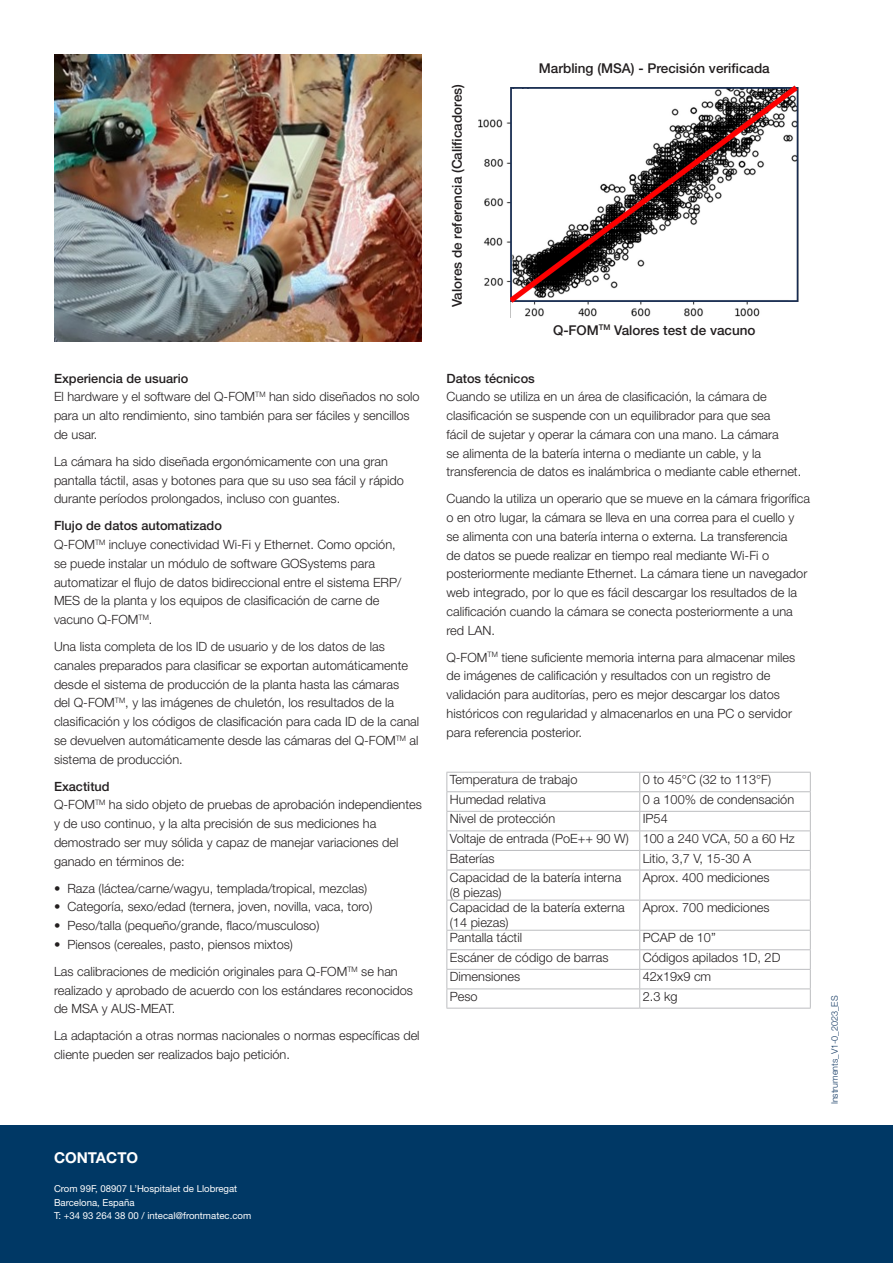
<style>
.page{position:relative;width:893px;height:1263px;background:#fff}
.page>*{position:absolute;margin:0;border:0;box-sizing:border-box;transform-origin:0 0}
.t1{font:700 15px "Helvetica Neue LT Std";color:#fff}
.t2{font:500 13.5px "Helvetica Neue LT Std";color:#231f20}
.t3{font:300 12.75px/18.8px "Helvetica Neue LT Std";color:#231f20}
.t4{font:500 12.75px "Helvetica Neue LT Std";color:#231f20}
.Brød_neg{font:9.6px "Helvetica Neue LT Std";color:#fff}
.t5{font:300 9px "Helvetica Neue LT Std";color:#133963}
</style>
<div class="page">
<div style="left:0;top:1126px;width:893px;height:137px;background:#003865"></div>
<hr style="left:446px;top:772px;width:194px;height:1px;background:#bcbdc0">
<hr style="left:640px;top:772px;width:171px;height:1px;background:#bcbdc0">
<hr style="left:446px;top:791px;width:194px;height:1px;background:#bcbdc0">
<hr style="left:640px;top:791px;width:171px;height:1px;background:#bcbdc0">
<hr style="left:446px;top:811px;width:194px;height:1px;background:#bcbdc0">
<hr style="left:640px;top:811px;width:171px;height:1px;background:#bcbdc0">
<hr style="left:446px;top:830px;width:194px;height:1px;background:#bcbdc0">
<hr style="left:640px;top:830px;width:171px;height:1px;background:#bcbdc0">
<hr style="left:446px;top:850px;width:194px;height:1px;background:#bcbdc0">
<svg style="left:446px;top:772px;width:1px;height:98px"></svg>
<hr style="left:640px;top:850px;width:171px;height:1px;background:#bcbdc0">
<svg style="left:639px;top:772px;width:1px;height:98px"></svg>
<svg style="left:810px;top:772px;width:1px;height:98px"></svg>
<hr style="left:446px;top:870px;width:194px;height:1px;background:#bcbdc0">
<hr style="left:446px;top:870px;width:1px;height:30px;background:#bcbdc0">
<hr style="left:640px;top:870px;width:171px;height:1px;background:#bcbdc0">
<hr style="left:639px;top:870px;width:1px;height:30px;background:#bcbdc0">
<hr style="left:810px;top:870px;width:1px;height:30px;background:#bcbdc0">
<hr style="left:446px;top:900px;width:194px;height:1px;background:#bcbdc0">
<hr style="left:446px;top:900px;width:1px;height:30px;background:#bcbdc0">
<hr style="left:640px;top:900px;width:171px;height:1px;background:#bcbdc0">
<hr style="left:639px;top:900px;width:1px;height:30px;background:#bcbdc0">
<hr style="left:810px;top:900px;width:1px;height:30px;background:#bcbdc0">
<hr style="left:446px;top:930px;width:194px;height:1px;background:#bcbdc0">
<hr style="left:640px;top:930px;width:171px;height:1px;background:#bcbdc0">
<hr style="left:446px;top:949px;width:194px;height:1px;background:#bcbdc0">
<hr style="left:640px;top:949px;width:171px;height:1px;background:#bcbdc0">
<hr style="left:446px;top:969px;width:194px;height:1px;background:#bcbdc0">
<hr style="left:640px;top:969px;width:171px;height:1px;background:#bcbdc0">
<hr style="left:446px;top:988px;width:194px;height:1px;background:#bcbdc0">
<svg style="left:446px;top:930px;width:1px;height:78px"></svg>
<hr style="left:640px;top:988px;width:171px;height:1px;background:#bcbdc0">
<svg style="left:639px;top:930px;width:1px;height:78px"></svg>
<svg style="left:810px;top:930px;width:1px;height:78px"></svg>
<hr style="left:446px;top:1008px;width:194px;height:1px;background:#bcbdc0">
<hr style="left:640px;top:1008px;width:171px;height:1px;background:#bcbdc0">
<img style="left:54px;top:54px;width:368px;height:287px">
<img style="left:478px;top:85px;width:320px;height:233px">
<div style="left:477px;top:293px;width:33px;height:36px;background:#fff"></div>
<div style="left:478px;top:75px;width:32px;height:37px;background:#fff"></div>
<div style="left:512px;top:89px;width:32px;height:37px;background:#fff"></div>
<div style="left:774px;top:302px;width:32px;height:36px;background:#fff"></div>
<p class="t4" style="left:54px;top:370px;width:136px">Experiencia de usuario</p>
<p class="t3" style="left:54px;top:387px;width:367px">El hardware y el software del Q-FOM<sup>TM</sup> han sido diseñados no solo para un alto rendimiento, sino también para ser fáciles y sencillos de usar.</p>
<p class="t3" style="left:54px;top:452px;width:352px">La cámara ha sido diseñada ergonómicamente con una gran pantalla táctil, asas y botones para que su uso sea fácil y rápido durante períodos prolongados, incluso con guantes.</p>
<p class="t4" style="left:54px;top:518px;width:169px">Flujo de datos automatizado</p>
<p class="t3" style="left:54px;top:535px;width:349px">Q-FOM<sup>TM</sup> incluye conectividad Wi-Fi y Ethernet. Como opción, se puede instalar un módulo de software GOSystems para automatizar el flujo de datos bidireccional entre el sistema ERP/ MES de la planta y los equipos de clasificación de carne de vacuno Q-FOM<sup>TM</sup>.</p>
<p class="t3" style="left:54px;top:637px;width:367px">Una lista completa de los ID de usuario y de los datos de las canales preparados para clasificar se exportan automáticamente desde el sistema de producción de la planta hasta las cámaras<br>del Q-FOM<sup>TM</sup>, y las imágenes de chuletón, los resultados de la clasificación y los códigos de clasificación para cada ID de la canal se devuelven automáticamente desde las cámaras del Q-FOM<sup>TM</sup> al sistema de producción.</p>
<p class="t4" style="left:54px;top:778px;width:57px">Exactitud</p>
<p class="t3" style="left:54px;top:795px;width:369px">Q-FOM<sup>TM</sup> ha sido objeto de pruebas de aprobación independientes y de uso continuo, y la alta precisión de sus mediciones ha demostrado ser muy sólida y capaz de manejar variaciones del ganado en términos de:</p>
<p class="t3" style="left:54px;top:878px;width:315px">• Raza (láctea/carne/wagyu, templada/tropical, mezclas)</p>
<p class="t3" style="left:54px;top:897px;width:320px">• Categoría, sexo/edad (ternera, joven, novilla, vaca, toro)</p>
<p class="t3" style="left:54px;top:916px;width:267px">• Peso/talla (pequeño/grande, flaco/musculoso)</p>
<p class="t3" style="left:54px;top:935px;width:240px">• Piensos (cereales, pasto, piensos mixtos)</p>
<p class="t3" style="left:54px;top:962px;width:361px">Las calibraciones de medición originales para Q-FOM<sup>TM</sup> se han realizado y aprobado de acuerdo con los estándares reconocidos de MSA y AUS-MEAT.</p>
<p class="t3" style="left:54px;top:1026px;width:367px">La adaptación a otras normas nacionales o normas específicas del cliente pueden ser realizados bajo petición.</p>
<p class="t1" style="left:54px;top:1148px;width:86px">CONTACTO</p>
<p class="Brød_neg" style="left:54px;top:1183px;width:185px">Crom 99F, 08907 L’Hospitalet de Llobregat</p>
<p class="Brød_neg" style="left:54px;top:1196px;width:82px">Barcelona, España</p>
<p class="Brød_neg" style="left:54px;top:1210px;width:199px">T: +34 93 264 38 00 / intecal@frontmatec.com</p>
<p class="t2" style="left:449px;top:307px;width:225px;rotate:-90deg">Valores de referencia (Calificadores)</p>
<p class="t2" style="left:539px;top:61px;width:232px">Marbling (MSA) - Precisión verificada</p>
<p class="t2" style="left:553px;top:322px;width:204px">Q-FOM<sup>TM</sup> Valores test de vacuno</p>
<p class="t4" style="left:446px;top:370px;width:90px">Datos técnicos</p>
<p class="t3" style="left:446px;top:387px;width:356px">Cuando se utiliza en un área de clasificación, la cámara de clasificación se suspende con un equilibrador para que sea<br>fácil de sujetar y operar la cámara con una mano. La cámara<br>se alimenta de la batería interna o mediante un cable, y la transferencia de datos es inalámbrica o mediante cable ethernet.</p>
<p class="t3" style="left:446px;top:489px;width:365px">Cuando la utiliza un operario que se mueve en la cámara frigorífica o en otro lugar, la cámara se lleva en una correa para el cuello y se alimenta con una batería interna o externa. La transferencia<br>de datos se puede realizar en tiempo real mediante Wi-Fi o posteriormente mediante Ethernet. La cámara tiene un navegador web integrado, por lo que es fácil descargar los resultados de la calificación cuando la cámara se conecta posteriormente a una red LAN.</p>
<p class="t3" style="left:446px;top:647px;width:350px">Q-FOM<sup>TM</sup> tiene suficiente memoria interna para almacenar miles de imágenes de calificación y resultados con un registro de validación para auditorías, pero es mejor descargar los datos históricos con regularidad y almacenarlos en una PC o servidor para referencia posterior.</p>
<p class="t3" style="left:450px;top:770px;width:129px">Temperatura de trabajo</p>
<p class="t3" style="left:643px;top:770px;width:130px">0 to 45°C (32 to 113°F)</p>
<p class="t3" style="left:450px;top:790px;width:97px">Humedad relativa</p>
<p class="t3" style="left:643px;top:790px;width:153px">0 a 100% de condensación</p>
<p class="t3" style="left:450px;top:809px;width:107px">Nivel de protección</p>
<p class="t3" style="left:643px;top:809px;width:27px">IP54</p>
<p class="t3" style="left:450px;top:829px;width:181px">Voltaje de entrada (PoE++ 90 W)</p>
<p class="t3" style="left:643px;top:829px;width:153px">100 a 240 VCA, 50 a 60 Hz</p>
<p class="t3" style="left:450px;top:848px;width:46px">Baterías</p>
<p class="t3" style="left:643px;top:848px;width:110px">Litio, 3,7 V, 15-30 A</p>
<p class="t3" style="left:450px;top:870px;width:173px;line-height:15px">Capacidad de la batería interna (8 piezas)</p>
<p class="t3" style="left:643px;top:868px;width:128px">Aprox. 400 mediciones</p>
<p class="t3" style="left:450px;top:900px;width:177px;line-height:15px">Capacidad de la batería externa (14 piezas)</p>
<p class="t3" style="left:643px;top:898px;width:128px">Aprox. 700 mediciones</p>
<p class="t3" style="left:450px;top:928px;width:74px">Pantalla táctil</p>
<p class="t3" style="left:643px;top:928px;width:74px">PCAP de 10”</p>
<p class="t3" style="left:450px;top:948px;width:160px">Escáner de código de barras</p>
<p class="t3" style="left:643px;top:948px;width:139px">Códigos apilados 1D, 2D</p>
<p class="t3" style="left:450px;top:967px;width:72px">Dimensiones</p>
<p class="t3" style="left:643px;top:967px;width:70px">42x19x9 cm</p>
<p class="t3" style="left:450px;top:987px;width:29px">Peso</p>
<p class="t3" style="left:643px;top:987px;width:36px">2.3 kg</p>
<p class="t5" style="left:829px;top:1104px;width:110px;rotate:-90deg">Instruments_V1-0_2023_ES</p>
</div>
